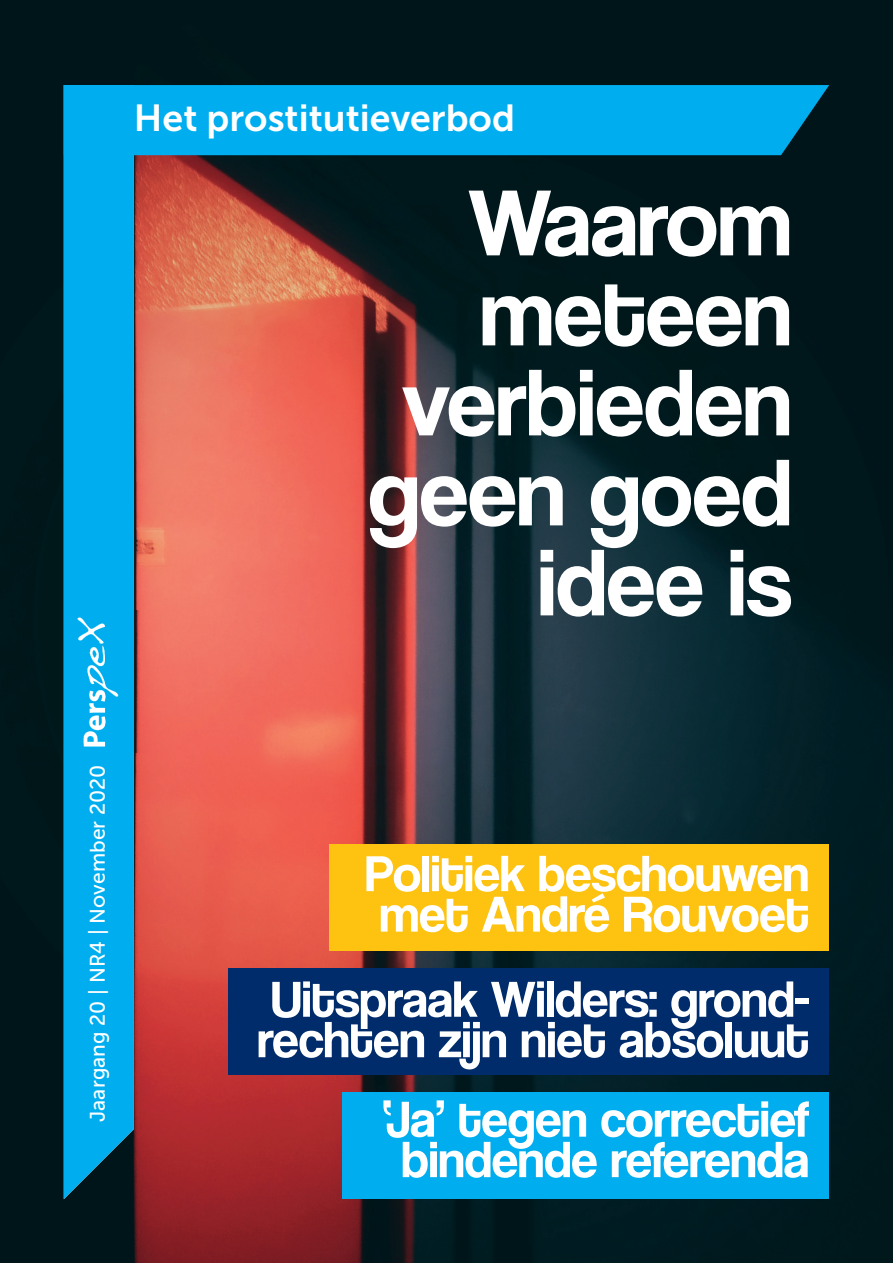
<style>
.page{position:relative;width:893px;height:1263px;background:#fff}
.page>*{position:absolute;margin:0;border:0;box-sizing:border-box;transform-origin:0 0}
.t1{font:97.5px/90px "Coolvetica Rg";color:#fff;text-align:right}
.t2{font:52.5px/40.5px "Coolvetica Rg";color:#fff}
.t3{font:37.5px "Museo Sans 700";color:#fff}
.t4{font:21px "Museo Sans 500";letter-spacing:.005em;color:#fff}
</style>
<div class="page">
<img style="left:0;top:0;width:893px;height:1263px">
<div style="left:64px;top:155px;width:70px;height:1044px;background:#00aeef"></div>
<div style="left:64px;top:85px;width:765px;height:70px;background:#00aeef"></div>
<div style="left:342px;top:1092px;width:487px;height:107px;background:#00aeef"></div>
<div style="left:229px;top:968px;width:600px;height:106px;background:#002c6b"></div>
<div style="left:330px;top:844px;width:499px;height:106px;background:#fec210"></div>
<img style="left:65px;top:610px;width:74px;height:142px">
<p class="t3" style="left:134px;top:97px;width:382px">Het prostitutieverbod</p>
<h1 class="t1" style="left:368px;top:177px;width:425px">Waarom meteen verbieden geen goed idee is</h1>
<p class="t4" style="left:86px;top:1122px;width:359px;rotate:-90deg">Jaargang 20 | NR4 | November 2020</p>
<p class="t2" style="left:365px;top:853px;width:445px">Politiek beschouwen met André Rouvoet</p>
<p class="t2" style="left:257px;top:978px;width:553px">Uitspraak Wilders: grond&shy;rechten zijn niet absoluut</p>
<p class="t2" style="left:382px;top:1098px;width:428px;text-align:center">‘Ja’ tegen correctief bindende referenda</p>
</div>
